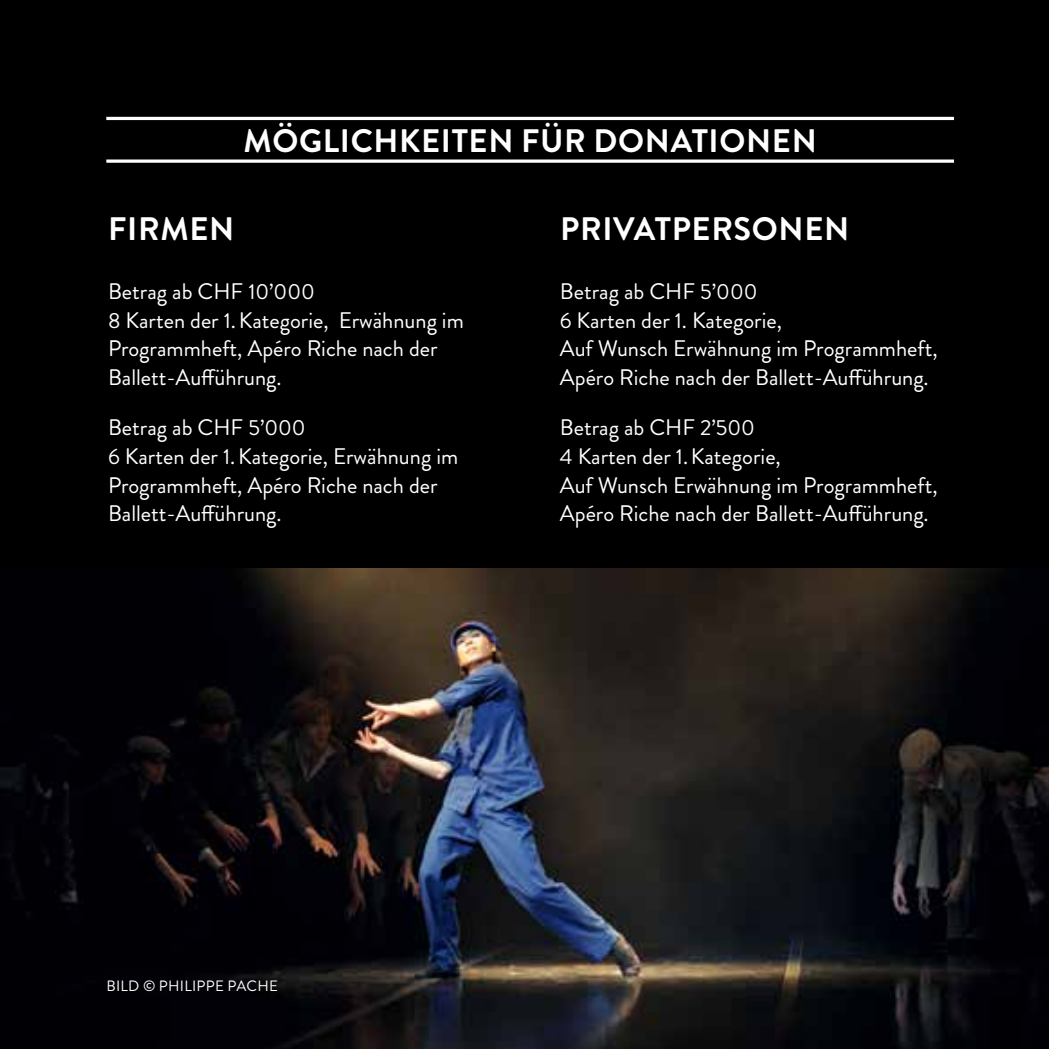
<style>
.page{position:relative;width:1049px;height:1049px;background:#000}
.page>*{position:absolute;margin:0;border:0;box-sizing:border-box;transform-origin:0 0}
.t1{font:700 32.5px "Brandon Grotesque";letter-spacing:.02em;color:#fff}
.t2{font:22.5px/28.8px "Brandon Grotesque";color:#fff}
.t3{font:15px "Brandon Grotesque";letter-spacing:.02em;color:#fffffe}
.s1{font-size:21.75px}
</style>
<div class="page">
<svg style="left:106px;top:159px;width:848px;height:4px"></svg>
<hr style="left:106px;top:117px;width:848px;height:3px;background:#fff">
<img style="left:0;top:568px;width:1049px;height:481px">
<h1 class="t1" style="left:243px;top:118px;width:575px">MÖGLICHKEITEN FÜR DONATIONEN</h1>
<h1 class="t1" style="left:108px;top:206px;width:128px">FIRMEN</h1>
<h1 class="t1" style="left:560px;top:206px;width:291px">PRIVATPERSONEN</h1>
<p class="t2" style="left:108px;top:277px;width:357px">Betrag ab CHF <span class="s1">10’000<br>8</span> Karten der <span class="s1">1</span>.Kategorie, Erwähnung im<br>Programmheft, Apéro Riche nach der<br>Ballett-Aufführung.</p>
<p class="t2" style="left:108px;top:413px;width:352px">Betrag ab CHF <span class="s1">5’000<br>6</span> Karten der <span class="s1">1</span>.Kategorie, Erwähnung im<br>Programmheft, Apéro Riche nach der<br>Ballett-Aufführung.</p>
<p class="t2" style="left:560px;top:277px;width:379px">Betrag ab CHF <span class="s1">5’000<br>6</span> Karten der <span class="s1">1</span>. Kategorie,<br>Auf Wunsch Erwähnung im Programmheft,<br>Apéro Riche nach der Ballett-Aufführung.</p>
<p class="t2" style="left:560px;top:413px;width:379px">Betrag ab CHF <span class="s1">2’500<br>4</span> Karten der <span class="s1">1</span>.Kategorie,<br>Auf Wunsch Erwähnung im Programmheft,<br>Apéro Riche nach der Ballett-Aufführung.</p>
<p class="t3" style="left:106px;top:975px;width:173px">BILD © PHILIPPE PACHE</p>
</div>
